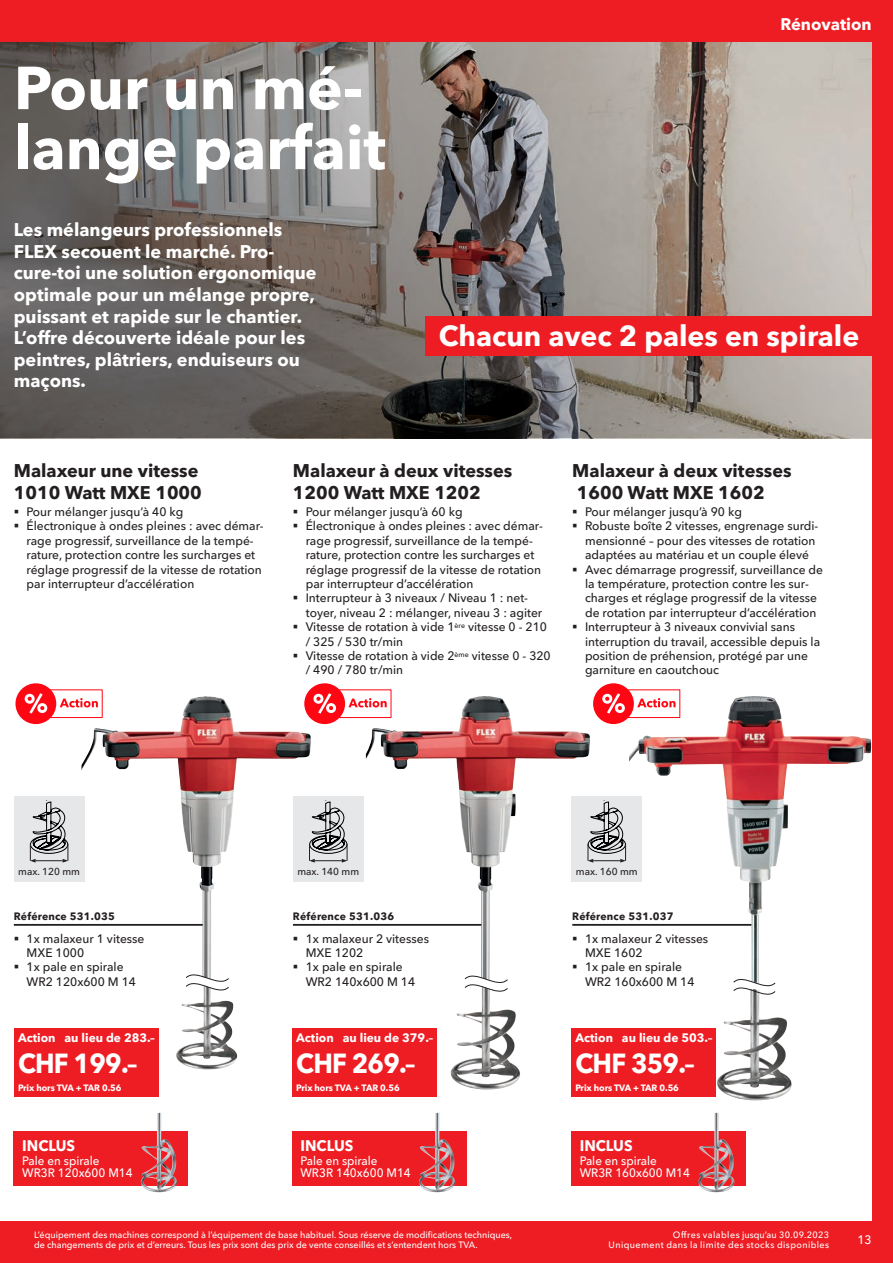
<style>
.page{position:relative;width:893px;height:1263px;background:#ee1d23}
.page>*{position:absolute;margin:0;border:0;box-sizing:border-box;transform-origin:0 0}
._2022_Headline_40{font:700 60px/60px "Avenir Next W1 G";color:#fff}
._2022_Produktbezeich{font:700 28.5px "Avenir Next W1 G";color:#fff}
._2022_Preis{font:700 27px "Avenir Next W1 G";letter-spacing:-.03em;color:#fff;scale:.95 1}
._2022_Subline_14{font:700 18px/21.6px "Avenir Next W1 G";color:#fff}
._2022_Produktbezeich-2{font:700 18px/21px "Avenir Next W1 G";color:#231f20}
._2022_Rubrik___Kopfz{font:700 16.5px "Avenir Next W1 G";color:#fff}
.t1{font:700 15px "Avenir Next W1 G";color:#fff}
.t2{font:500 12px/14.4px "Avenir Next W1 G";color:#231f20}
.t3{font:500 12px/12px "Avenir Next W1 G";color:#fff}
._2022_Aktions-Nr{font:700 12px "Avenir Next W1 G";color:#fff}
._2022_Bestell-Nr__7{font:700 10.5px "Avenir Next W1 G";letter-spacing:.02em;color:#231f20}
.t4{font:500 9.9px "Avenir Next W1 G";color:#231f20}
.t5{font:500 9px/10.8px "Avenir Next W1 G";color:#fff}
.t6{font:500 9px/10.8px "Avenir Next W1 G";letter-spacing:.045em;color:#fff;text-align:right}
._2022_MwSt{font:700 9px "Avenir Next W1 G";letter-spacing:-.01em;color:#fff}
</style>
<div class="page">
<div style="left:0;top:43px;width:872px;height:1177px;background:#fff"></div>
<svg style="left:0;top:43px;width:872px;height:395px"></svg>
<hr style="left:14px;top:924px;width:196px;height:2px;background:#231f20">
<hr style="left:293px;top:924px;width:189px;height:2px;background:#231f20">
<hr style="left:572px;top:924px;width:184px;height:2px;background:#231f20">
<img style="left:176px;top:997px;width:61px;height:72px">
<img style="left:81px;top:696px;width:230px;height:271px">
<svg style="left:186px;top:967px;width:43px;height:30px"></svg>
<img style="left:451px;top:998px;width:69px;height:91px">
<img style="left:366px;top:696px;width:224px;height:273px">
<svg style="left:464px;top:969px;width:44px;height:29px"></svg>
<img style="left:717px;top:1001px;width:75px;height:99px">
<img style="left:629px;top:696px;width:242px;height:276px">
<svg style="left:733px;top:972px;width:43px;height:29px"></svg>
<div style="left:14px;top:1131px;width:174px;height:54px;background:#ee1d23"></div>
<img style="left:141px;top:1113px;width:36px;height:79px">
<div style="left:292px;top:1131px;width:174px;height:54px;background:#ee1d23"></div>
<img style="left:419px;top:1113px;width:36px;height:79px">
<div style="left:571px;top:1131px;width:174px;height:54px;background:#ee1d23"></div>
<img style="left:698px;top:1113px;width:36px;height:79px">
<div style="left:50px;top:689px;width:53px;height:29px;background:#fff;border:1px solid #ff0613"></div>
<div style="left:15px;top:683px;width:41px;height:41px;background:#ff0613;border-radius:50%"></div>
<svg style="left:60px;top:698px;width:38px;height:9px"></svg>
<svg style="left:25px;top:693px;width:22px;height:21px"></svg>
<div style="left:339px;top:689px;width:52px;height:29px;background:#fff;border:1px solid #ff0613"></div>
<div style="left:304px;top:683px;width:41px;height:41px;background:#ff0613;border-radius:50%"></div>
<svg style="left:348px;top:698px;width:39px;height:9px"></svg>
<svg style="left:313px;top:693px;width:23px;height:21px"></svg>
<div style="left:627px;top:689px;width:53px;height:29px;background:#fff;border:1px solid #ff0613"></div>
<div style="left:593px;top:683px;width:41px;height:41px;background:#ff0613;border-radius:50%"></div>
<svg style="left:637px;top:698px;width:38px;height:9px"></svg>
<svg style="left:602px;top:693px;width:23px;height:21px"></svg>
<div style="left:14px;top:797px;width:70px;height:85px;background:#e6e7e9"></div>
<svg style="left:30px;top:801px;width:39px;height:61px"></svg>
<div style="left:293px;top:797px;width:71px;height:85px;background:#e6e7e9"></div>
<svg style="left:309px;top:801px;width:39px;height:61px"></svg>
<div style="left:571px;top:797px;width:71px;height:85px;background:#e6e7e9"></div>
<svg style="left:588px;top:801px;width:38px;height:61px"></svg>
<div style="left:425px;top:316px;width:448px;height:40px;background:#ee1d23"></div>
<div style="left:14px;top:1028px;width:144px;height:68px;background:#ee1d23"></div>
<div style="left:292px;top:1028px;width:145px;height:68px;background:#ee1d23"></div>
<div style="left:571px;top:1028px;width:145px;height:68px;background:#ee1d23"></div>
<svg style="left:294px;top:936px;width:3px;height:4px"></svg>
<svg style="left:573px;top:936px;width:4px;height:4px"></svg>
<svg style="left:573px;top:965px;width:4px;height:4px"></svg>
<p class="_2022_Headline_40" style="left:14px;top:53px;width:374px">Pour un mé&shy;lange parfait</p>
<p class="_2022_Subline_14" style="left:14px;top:218px;width:304px">Les mélangeurs professionnels<br>FLEX secouent le marché. Pro&shy;cure-toi une solution ergonomique optimale pour un mélange propre, puissant et rapide sur le chantier.<br>L’offre découverte idéale pour les peintres, plâtriers, enduiseurs ou maçons.</p>
<p class="_2022_Rubrik___Kopfz" style="left:780px;top:11px;width:93px">Rénovation</p>
<p class="_2022_Produktbezeich" style="left:439px;top:313px;width:422px">Chacun avec 2 pales en spirale</p>
<p class="_2022_Produktbezeich-2" style="left:14px;top:459px;width:190px">Malaxeur une vitesse<br>1010 Watt MXE 1000</p>
<p class="_2022_Produktbezeich-2" style="left:293px;top:459px;width:221px">Malaxeur à deux vitesses<br>1200 Watt MXE 1202</p>
<p class="_2022_Produktbezeich-2" style="left:572px;top:459px;width:221px">Malaxeur à deux vitesses</p>
<p class="_2022_Produktbezeich-2" style="left:577px;top:480px;width:189px">1600 Watt MXE 1602</p>
<p class="t2" style="left:27px;top:504px;width:158px">Pour mélanger jusqu’à 40 kg</p>
<p class="t2" style="left:27px;top:518px;width:239px">Électronique à ondes pleines : avec démar&shy;rage progressif, surveillance de la tempé&shy;rature, protection contre les surcharges et réglage progressif de la vitesse de rotation par interrupteur d’accélération</p>
<p class="t2" style="left:306px;top:504px;width:158px">Pour mélanger jusqu’à 60 kg</p>
<p class="t2" style="left:306px;top:518px;width:239px">Électronique à ondes pleines : avec démar&shy;rage progressif, surveillance de la tempé&shy;rature, protection contre les surcharges et réglage progressif de la vitesse de rotation par interrupteur d’accélération</p>
<p class="t2" style="left:306px;top:590px;width:238px">Interrupteur à 3 niveaux / Niveau 1 : net&shy;toyer, niveau 2 : mélanger, niveau 3 : agiter</p>
<p class="t2" style="left:306px;top:619px;width:243px">Vitesse de rotation à vide 1<sup>ère</sup> vitesse 0 - 210 / 325 / 530 tr/min</p>
<p class="t2" style="left:306px;top:648px;width:247px">Vitesse de rotation à vide 2<sup>ème</sup> vitesse 0 - 320 / 490 / 780 tr/min</p>
<p class="t2" style="left:585px;top:504px;width:158px">Pour mélanger jusqu’à 90 kg</p>
<p class="t2" style="left:585px;top:518px;width:235px">Robuste boîte 2 vitesses, engrenage surdi&shy;mensionné – pour des vitesses de rotation adaptées au matériau et un couple élevé</p>
<p class="t2" style="left:585px;top:561px;width:240px">Avec démarrage progressif, surveillance de la température, protection contre les sur&shy;charges et réglage progressif de la vitesse de rotation par interrupteur d’accélération</p>
<p class="t2" style="left:585px;top:619px;width:237px">Interrupteur à 3 niveaux convivial sans interruption du travail, accessible depuis la position de préhension, protégé par une garniture en caoutchouc</p>
<p class="t4" style="left:18px;top:863px;width:63px">max. 120 mm</p>
<p class="t4" style="left:297px;top:863px;width:63px">max. 140 mm</p>
<p class="t4" style="left:576px;top:863px;width:63px">max. 160 mm</p>
<p class="_2022_Bestell-Nr__7" style="left:14px;top:908px;width:103px">Référence 531.035</p>
<p class="t2" style="left:27px;top:930px;width:119px">1x malaxeur 1 vitesse<br>MXE 1000</p>
<p class="t2" style="left:27px;top:959px;width:111px">1x pale en spirale<br>WR2 120x600 M 14</p>
<p class="_2022_Aktions-Nr" style="left:18px;top:1028px;width:138px">Action au lieu de 283.–</p>
<p class="_2022_Preis" style="left:18px;top:1042px;width:127px">CHF 199.–</p>
<p class="_2022_MwSt" style="left:18px;top:1080px;width:105px">Prix hors TVA + TAR 0.56</p>
<p class="t1" style="left:22px;top:1133px;width:54px">INCLUS</p>
<p class="t3" style="left:22px;top:1153px;width:112px">Pale en spirale<br>WR3R 120x600 M14</p>
<p class="_2022_Bestell-Nr__7" style="left:293px;top:908px;width:103px">Référence 531.036</p>
<p class="t2" style="left:306px;top:930px;width:125px">1x malaxeur 2 vitesses<br>MXE 1202</p>
<p class="t2" style="left:306px;top:959px;width:111px">1x pale en spirale<br>WR2 140x600 M 14</p>
<p class="_2022_Aktions-Nr" style="left:296px;top:1028px;width:138px">Action au lieu de 379.–</p>
<p class="_2022_Preis" style="left:296px;top:1042px;width:127px">CHF 269.–</p>
<p class="_2022_MwSt" style="left:296px;top:1080px;width:105px">Prix hors TVA + TAR 0.56</p>
<p class="t1" style="left:300px;top:1133px;width:54px">INCLUS</p>
<p class="t3" style="left:300px;top:1153px;width:112px">Pale en spirale<br>WR3R 140x600 M14</p>
<p class="t5" style="left:34px;top:1228px;width:480px">L’équipement des machines correspond à l’équipement de base habituel. Sous réserve de modifications techniques, de changements de prix et d’erreurs. Tous les prix sont des prix de vente conseillés et s’entendent hors TVA.</p>
<p class="_2022_Bestell-Nr__7" style="left:572px;top:908px;width:103px">Référence 531.037</p>
<p class="t2" style="left:585px;top:930px;width:125px">1x malaxeur 2 vitesses<br>MXE 1602</p>
<p class="t2" style="left:585px;top:959px;width:111px">1x pale en spirale<br>WR2 160x600 M 14</p>
<p class="_2022_Aktions-Nr" style="left:575px;top:1028px;width:138px">Action au lieu de 503.–</p>
<p class="_2022_Preis" style="left:575px;top:1042px;width:127px">CHF 359.–</p>
<p class="_2022_MwSt" style="left:575px;top:1080px;width:105px">Prix hors TVA + TAR 0.56</p>
<p class="t1" style="left:580px;top:1133px;width:54px">INCLUS</p>
<p class="t3" style="left:580px;top:1153px;width:112px">Pale en spirale<br>WR3R 160x600 M14</p>
<p class="t6" style="left:609px;top:1228px;width:222px">Offres valables jusqu’au 30.09.2023<br>Uniquement dans la limite des stocks disponibles</p>
<p class="t3" style="left:857px;top:1233px;width:16px">13</p>
</div>
